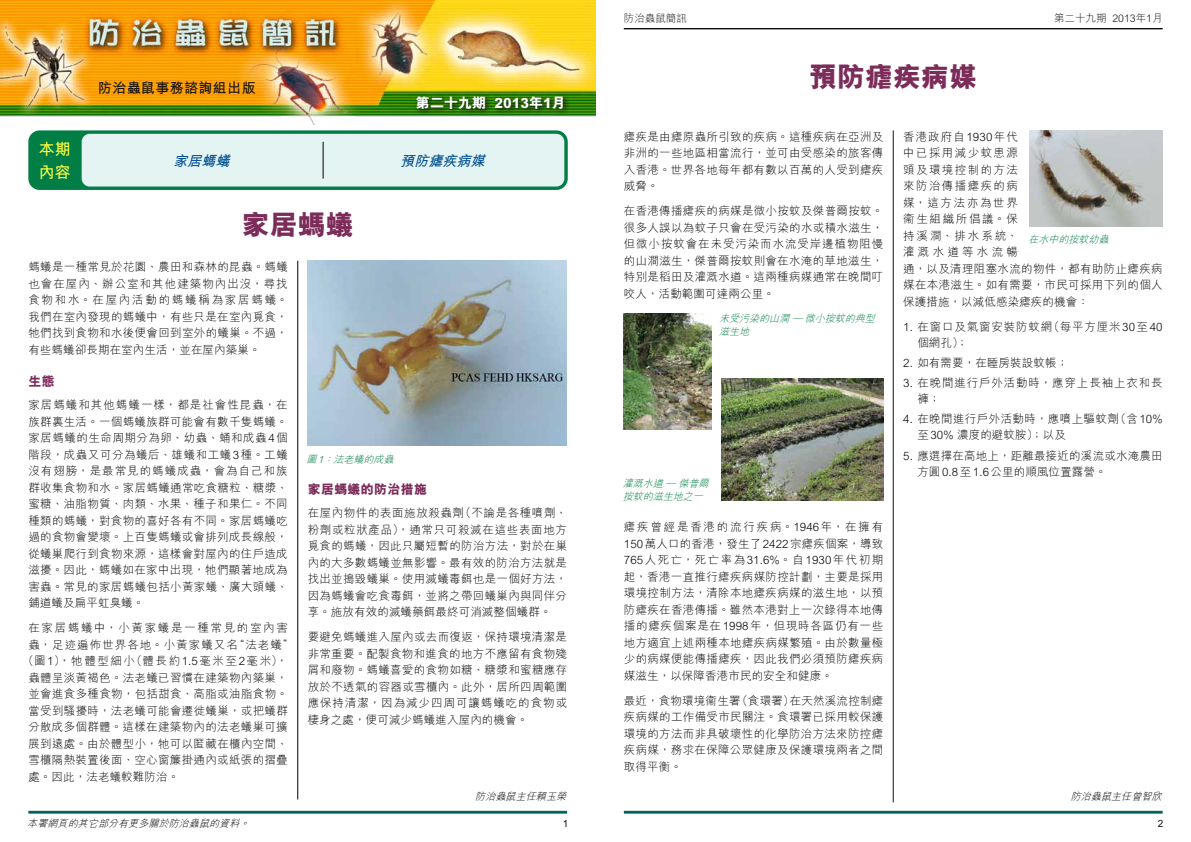
<style>
.page{position:relative;width:1191px;height:842px;background:#fff}
.page>*{position:absolute;margin:0;border:0;box-sizing:border-box;transform-origin:0 0}
.t1{font:800 28px "M Hei HK";color:#7c2c59}
.t2{font:700 16px/23px "M Hei HK";color:#ffff46}
.t3{font:800 14px "M Hei HK";color:#fff}
.t4{font:700 14px "M Hei HK";letter-spacing:.025em;color:#121212}
.t5{font:italic 700 14px "M Hei HK";color:#004f93}
.t6{font:800 13px "M Hei HK";letter-spacing:.025em;color:#7c2c59}
.t7{font:300 11.5px/16.5px "M Hei HK";letter-spacing:.03em;color:#000;text-align:justify}
.t8{font:300 11.5px/16.5px "M Hei HK";letter-spacing:.09em;color:#000}
.t9{font:300 11.5px/16px "M Hei HK";letter-spacing:.075em;color:#000}
.t10{font:300 11.5px "M Hei HK";letter-spacing:.01em;color:#000}
.t11{font:300 11.5px "M Hei HK";letter-spacing:.135em;color:#000}
.t12{font:300 11.5px "M Hei HK";letter-spacing:.145em;color:#000}
.t13{font:300 10.5px "M Hei HK";color:#121212}
.t14{font:italic 300 10px/13px "M Hei HK";color:#007e45}
.t15{font:italic 300 10px "M Hei HK";color:#000}
.t16{font:700 10px "M Hei HK";color:#121212}
</style>
<div class="page">
<img style="left:0;top:0;width:595px;height:125px">
<div style="left:28px;top:130px;width:540px;height:60px;background:#007e45;border-radius:11px"></div>
<div style="left:82px;top:134px;width:482px;height:53px;background:#e4f4f3;border-radius:8px"></div>
<hr style="left:28px;top:811px;width:539px;height:3px;background:#006464">
<hr style="left:624px;top:811px;width:538px;height:3px;background:#006464">
<hr style="left:893px;top:130px;width:1px;height:672px;background:#121212">
<svg style="left:413px;top:93px;width:157px;height:23px;background:#2a6d0d"></svg>
<hr style="left:323px;top:142px;width:1px;height:37px;background:#000">
<hr style="left:624px;top:28px;width:538px;height:1px;background:#000">
<hr style="left:297px;top:261px;width:1px;height:538px;background:#000">
<img style="left:308px;top:261px;width:259px;height:184px">
<img style="left:721px;top:378px;width:162px;height:122px">
<img style="left:624px;top:313px;width:87px;height:116px">
<img style="left:1029px;top:130px;width:133px;height:97px">
<h2 class="t2" style="left:39px;top:137px;width:34px">本期內容</h2>
<p class="t4" style="left:98px;top:77px;width:159px">防治蟲鼠事務諮詢組出版</p>
<p class="t3" style="left:416px;top:96px;width:151px">第二十九期 2013年1月</p>
<p class="t5" style="left:173px;top:150px;width:62px">家居螞蟻</p>
<p class="t5" style="left:400px;top:150px;width:90px">預防瘧疾病媒</p>
<h1 class="t1" style="left:242px;top:210px;width:114px">家居螞蟻</h1>
<p class="t7" style="left:28px;top:259px;width:261px">螞蟻是一種常見於花園、農田和森林的昆蟲。螞蟻也會在屋內、辦公室和其他建築物內出沒，尋找食物和水。在屋內活動的螞蟻稱為家居螞蟻。我們在室內發現的螞蟻中，有些只是在室內覓食，牠們找到食物和水後便會回到室外的蟻巢。不過，有些螞蟻卻長期在室內生活，並在屋內築巢。</p>
<p class="t6" style="left:28px;top:374px;width:28px">生態</p>
<p class="t7" style="left:28px;top:397px;width:261px">家居螞蟻和其他螞蟻一樣，都是社會性昆蟲，在族群裏生活。一個螞蟻族群可能會有數千隻螞蟻。家居螞蟻的生命周期分為卵、幼蟲、蛹和成蟲4個階段，成蟲又可分為蟻后、雄蟻和工蟻3種。工蟻沒有翅膀，是最常見的螞蟻成蟲，會為自己和族群收集食物和水。家居螞蟻通常吃食糖粒、糖漿、蜜糖、油脂物質、肉類、水果、種子和果仁。不同種類的螞蟻，對食物的喜好各有不同。家居螞蟻吃過的食物會變壞。上百隻螞蟻或會排列成長線般，從蟻巢爬行到食物來源，這樣會對屋內的住戶造成滋擾。因此，螞蟻如在家中出現，牠們顯著地成為害蟲。常見的家居螞蟻包括小黃家蟻、廣大頭蟻、鋪道蟻及扁平虹臭蟻。</p>
<p class="t12" style="left:28px;top:622px;width:261px">在家居螞蟻中，小黃家蟻是一種常見的室內害</p>
<p class="t8" style="left:28px;top:636px;width:267px">蟲，足迹遍佈世界各地。小黃家蟻又名“法老蟻”</p>
<p class="t11" style="left:23px;top:655px;width:267px">（圖1），牠體型細小（體長約1.5毫米至2毫米），</p>
<p class="t7" style="left:28px;top:669px;width:261px">蟲體呈淡黃褐色。法老蟻已習慣在建築物內築巢，</p>
<p class="t7" style="left:28px;top:686px;width:261px">並會進食多種食物，包括甜食、高脂或油脂食物。</p>
<p class="t7" style="left:28px;top:702px;width:261px">當受到騷擾時，法老蟻可能會遷徙蟻巢，或把蟻群</p>
<p class="t7" style="left:28px;top:719px;width:261px">分散成多個群體。這樣在建築物內的法老蟻巢可擴</p>
<p class="t7" style="left:28px;top:735px;width:261px">展到遠處。由於體型小，牠可以匿藏在櫃內空間、</p>
<p class="t7" style="left:28px;top:752px;width:261px">雪櫃隔熱裝置後面、空心窗簾掛通內或紙張的摺疊</p>
<p class="t10" style="left:28px;top:771px;width:152px">處。因此，法老蟻較難防治。</p>
<p class="t14" style="left:307px;top:452px;width:91px">圖1：法老蟻的成蟲</p>
<p class="t6" style="left:308px;top:482px;width:121px">家居螞蟻的防治措施</p>
<p class="t7" style="left:308px;top:505px;width:261px">在屋內物件的表面施放殺蟲劑（不論是各種噴劑、粉劑或粒狀產品），通常只可殺滅在這些表面地方覓食的螞蟻，因此只屬短暫的防治方法，對於在巢內的大多數螞蟻並無影響。最有效的防治方法就是找出並搗毀蟻巢。使用滅蟻毒餌也是一個好方法，因為螞蟻會吃食毒餌，並將之帶回蟻巢內與同伴分享。施放有效的滅蟻藥餌最終可消滅整個蟻群。</p>
<p class="t7" style="left:308px;top:629px;width:261px">要避免螞蟻進入屋內或去而復返，保持環境清潔是非常重要。配製食物和進食的地方不應留有食物殘屑和廢物。螞蟻喜愛的食物如糖、糖漿和蜜糖應存放於不透氣的容器或雪櫃內。此外，居所四周範圍應保持清潔，因為減少四周可讓螞蟻吃的食物或棲身之處，便可減少螞蟻進入屋內的機會。</p>
<p class="t15" style="left:475px;top:791px;width:95px">防治蟲鼠主任賴玉榮</p>
<p class="t13" style="left:624px;top:13px;width:64px">防治蟲鼠簡訊</p>
<p class="t13" style="left:1054px;top:13px;width:110px">第二十九期 2013年1月</p>
<h1 class="t1" style="left:809px;top:63px;width:169px">預防瘧疾病媒</h1>
<p class="t7" style="left:624px;top:128px;width:261px">瘧疾是由瘧原蟲所引致的疾病。這種疾病在亞洲及非洲的一些地區相當流行，並可由受感染的旅客傳入香港。世界各地每年都有數以百萬的人受到瘧疾威脅。</p>
<p class="t7" style="left:624px;top:203px;width:261px">在香港傳播瘧疾的病媒是微小按蚊及傑普爾按蚊。很多人誤以為蚊子只會在受污染的水或積水滋生，但微小按蚊會在未受污染而水流受岸邊植物阻慢的山澗滋生，傑普爾按蚊則會在水淹的草地滋生，特別是稻田及灌溉水道。這兩種病媒通常在晚間叮咬人，活動範圍可達兩公里。</p>
<p class="t14" style="left:719px;top:312px;width:160px">未受污染的山澗 — 微小按蚊的典型滋生地</p>
<p class="t14" style="left:623px;top:477px;width:90px">灌溉水道 — 傑普爾按蚊的滋生地之一</p>
<p class="t7" style="left:624px;top:519px;width:261px">瘧疾曾經是香港的流行疾病。1946年，在擁有150萬人口的香港，發生了2422宗瘧疾個案，導致765人死亡，死亡率為31.6%。自1930年代初期起，香港一直推行瘧疾病媒防控計劃，主要是採用環境控制方法，清除本地瘧疾病媒的滋生地，以預防瘧疾在香港傳播。雖然本港對上一次錄得本地傳播的瘧疾個案是在1998年，但現時各區仍有一些地方適宜上述兩種本地瘧疾病媒繁殖。由於數量極少的病媒便能傳播瘧疾，因此我們必須預防瘧疾病媒滋生，以保障香港市民的安全和健康。</p>
<p class="t7" style="left:624px;top:692px;width:261px">最近，食物環境衞生署（食環署）在天然溪流控制瘧疾病媒的工作備受市民關注。食環署已採用較保護環境的方法而非具破壞性的化學防治方法來防控瘧疾病媒，務求在保障公眾健康及保護環境兩者之間取得平衡。</p>
<p class="t8" style="left:903px;top:128px;width:261px">香港政府自1930年代<br>中已採用減少蚊患源<br>頭及環境控制的方法<br>來防治傳播瘧疾的病<br>媒，這方法亦為世界<br>衞生組織所倡議。保<br>持溪澗、排水系統、<br>灌溉水道等水流暢<br>通，以及清理阻塞水流的物件，都有助防止瘧疾病媒在本港滋生。如有需要，市民可採用下列的個人保護措施，以減低感染瘧疾的機會：</p>
<p class="t9" style="left:917px;top:318px;width:247px;text-indent:-14px">1. 在窗口及氣窗安裝防蚊網（每平方厘米30至40個網孔）；</p>
<p class="t10" style="left:903px;top:357px;width:167px">2. 如有需要，在睡房裝設蚊帳；</p>
<p class="t9" style="left:917px;top:375px;width:247px;text-indent:-14px">3. 在晚間進行戶外活動時，應穿上長袖上衣和長褲；</p>
<p class="t7" style="left:917px;top:411px;width:247px;line-height:16px;text-indent:-14px">4. 在晚間進行戶外活動時，應噴上驅蚊劑（含10%至30% 濃度的避蚊胺）；以及</p>
<p class="t7" style="left:917px;top:447px;width:247px;line-height:16px;text-indent:-14px">5. 應選擇在高地上，距離最接近的溪流或水淹農田方圓0.8至1.6公里的順風位置露營。</p>
<p class="t14" style="left:1028px;top:232px;width:84px">在水中的按蚊幼蟲</p>
<p class="t15" style="left:1070px;top:791px;width:95px">防治蟲鼠主任曾智欣</p>
<p class="t15" style="left:27px;top:818px;width:226px">本署網頁的其它部分有更多關於防治蟲鼠的資料。</p>
<p class="t16" style="left:563px;top:816px;width:7px">1</p>
<p class="t16" style="left:1157px;top:816px;width:7px">2</p>
</div>
